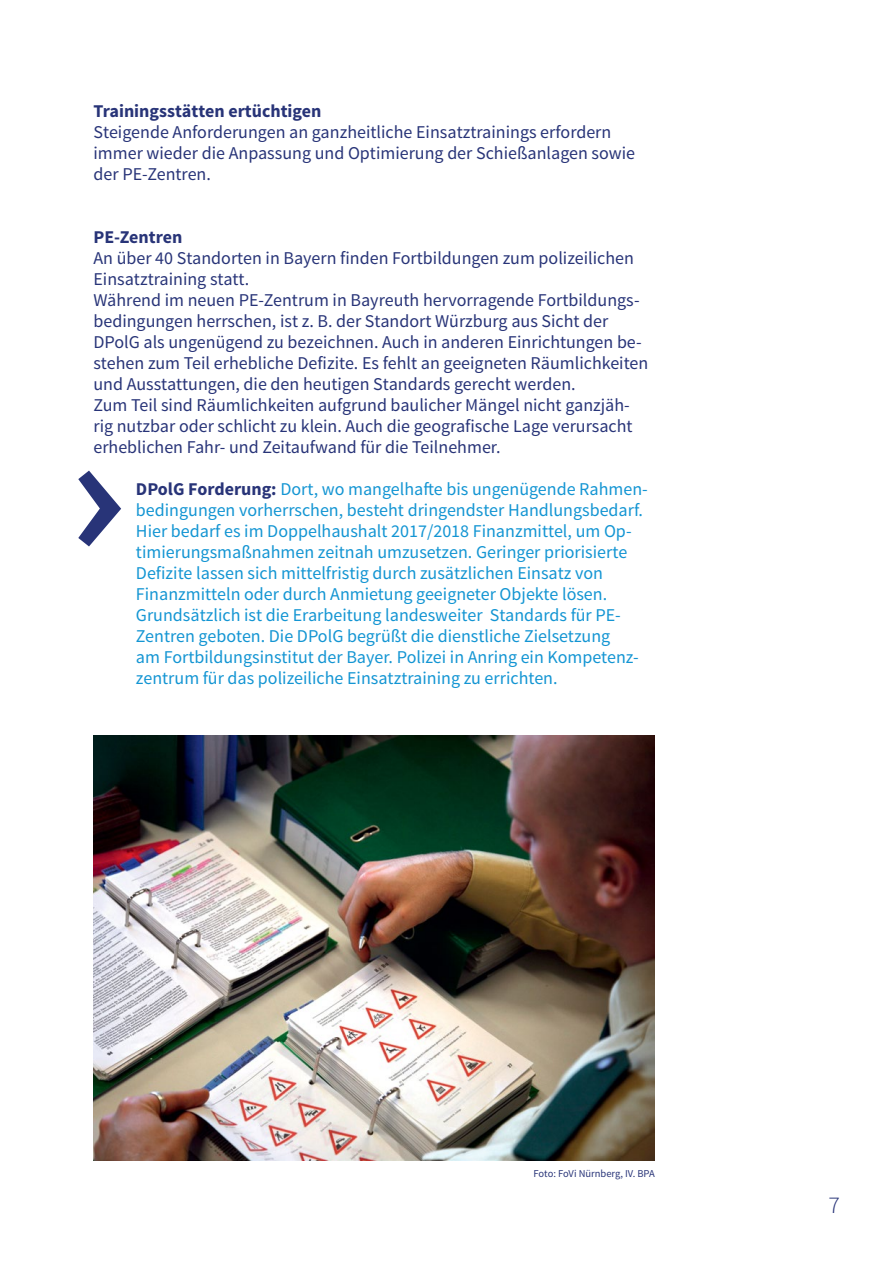
<style>
.page{position:relative;width:893px;height:1263px;background:#fff}
.page>*{position:absolute;margin:0;border:0;box-sizing:border-box;transform-origin:0 0}
.t1{font:300 24px "Source Sans Pro";color:#283478}
.t2{font:18px/21px "Source Sans Pro";color:#283478}
.t3{font:18px/21px "Source Sans Pro";color:#1395d3}
.t4{font:700 18px "Source Sans Pro";color:#283478}
.t5{font:10.5px "Source Sans Pro";letter-spacing:-.005em;color:#283478}
.s1{font-weight:700;color:#283478}
</style>
<div class="page">
<svg style="left:78px;top:471px;width:43px;height:75px"></svg>
<img style="left:94px;top:735px;width:561px;height:426px">
<p class="t4" style="left:94px;top:99px;width:229px">Trainingsstätten ertüchtigen</p>
<p class="t2" style="left:94px;top:122px;width:543px">Steigende Anforderungen an ganzheitliche Einsatztrainings erfordern immer wieder die Anpassung und Optimierung der Schießanlagen sowie der PE-Zentren.</p>
<p class="t4" style="left:93px;top:225px;width:91px">PE-Zentren</p>
<p class="t2" style="left:93px;top:248px;width:556px">An über 40 Standorten in Bayern finden Fortbildungen zum polizeilichen Einsatztraining statt.<br>Während im neuen PE-Zentrum in Bayreuth hervorragende Fortbildungs&shy;bedingungen herrschen, ist z. B. der Standort Würzburg aus Sicht der DPolG als ungenügend zu bezeichnen. Auch in anderen Einrichtungen be&shy;stehen zum Teil erhebliche Defizite. Es fehlt an geeigneten Räumlichkeiten und Ausstattungen, die den heutigen Standards gerecht werden.<br>Zum Teil sind Räumlichkeiten aufgrund baulicher Mängel nicht ganzjäh&shy;rig nutzbar oder schlicht zu klein. Auch die geografische Lage verursacht erheblichen Fahr- und Zeitaufwand für die Teilnehmer.</p>
<p class="t3" style="left:136px;top:479px;width:513px"><span class="s1">DPolG Forderung:</span> Dort, wo mangelhafte bis ungenügende Rahmen&shy;bedingungen vorherrschen, besteht dringendster H andlungsbedarf.<br>H ier bedarf es im Doppelhaushalt 2017/2018 Finanzmittel, um Op&shy;timierungsmaßnahmen zeitnah umzusetzen. Geringer priorisierte Defizite lassen sich mittelfristig durch zusätzlichen Einsatz von Finanzmitteln oder durch Anmietung geeigneter Objekte lösen.<br>Grundsätzlich ist die Erarbeitung landesweiter Standards für PE-Zentren geboten. Die DPolG begrüßt die dienstliche Zielsetzung<br>am Fortbildungsinstitut der Bayer. Polizei in Anring ein Kompetenz&shy;zentrum für das polizeiliche Einsatztraining zu errichten.</p>
<p class="t5" style="left:533px;top:1167px;width:123px">Foto: FoVi N ürnberg, IV. BPA</p>
<h1 class="t1" style="left:828px;top:1191px;width:13px">7</h1>
</div>
